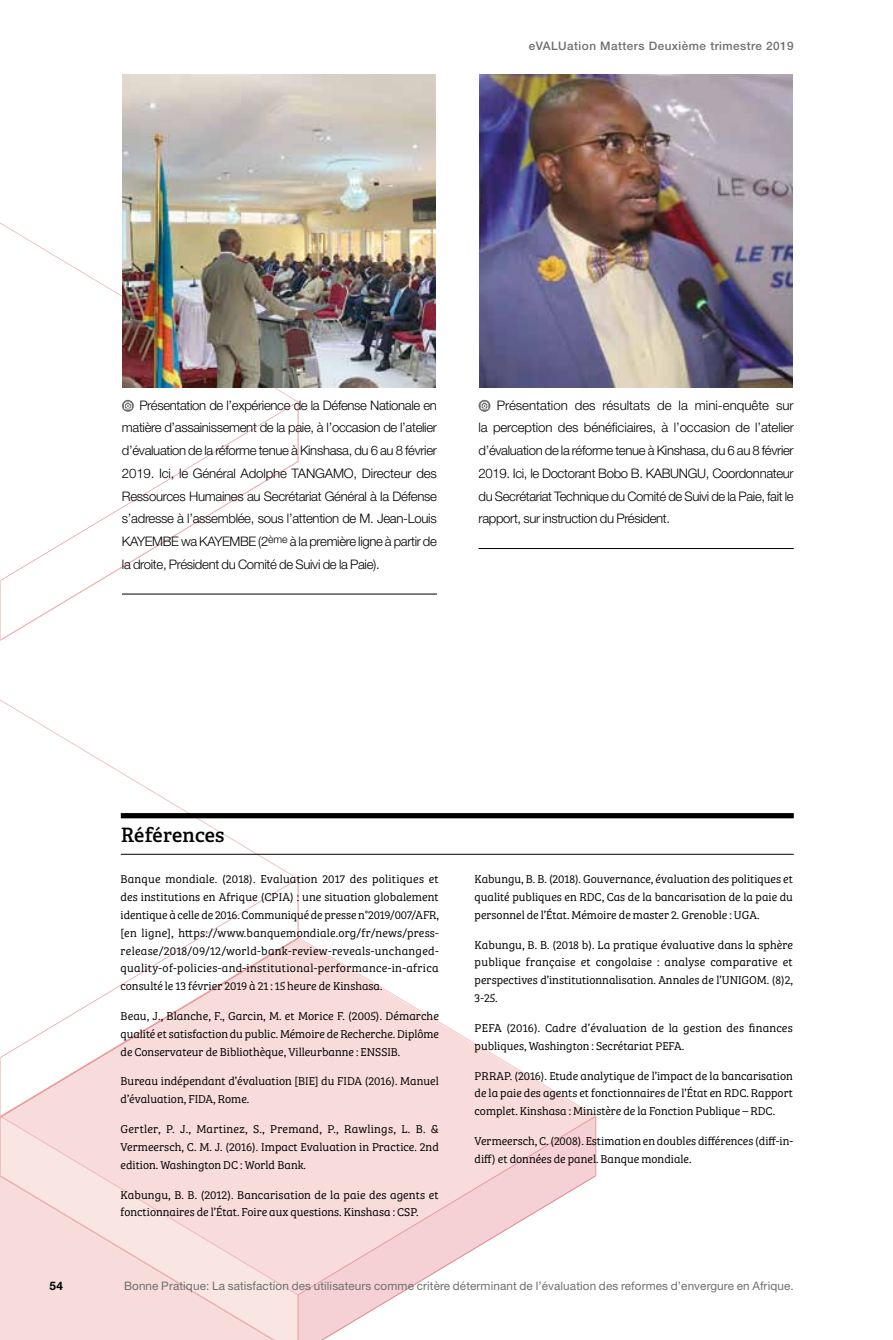
<style>
.page{position:relative;width:893px;height:1340px;background:#fff}
.page>*{position:absolute;margin:0;border:0;box-sizing:border-box;transform-origin:0 0}
.t1{font:600 19.78px "Adelle";letter-spacing:.005em;color:#000}
.t2{font:300 13.12px/22.8px "Helvetica Neue LT Std";letter-spacing:-.025em;color:#000;text-align:justify}
.t3{font:300 11.72px/17.8px "Bree Serif";color:#000;text-align:justify}
.t4{font:11.72px "Helvetica Neue LT Std";letter-spacing:.01em;color:#706f6f}
.t5{font:500 11.72px "Helvetica Neue LT Std";letter-spacing:.04em;color:#706f6f}
.t6{font:700 11.72px "Helvetica Neue LT Std";color:#000}
</style>
<div class="page">
<svg style="left:0;top:222px;width:299px;height:178px"></svg>
<svg style="left:1px;top:400px;width:298px;height:241px"></svg>
<svg style="left:299px;top:937px;width:294px;height:177px"></svg>
<svg style="left:299px;top:1114px;width:298px;height:225px"></svg>
<svg style="left:1px;top:1118px;width:298px;height:221px;background:#f7dedc"></svg>
<svg style="left:1px;top:700px;width:298px;height:177px"></svg>
<svg style="left:1px;top:877px;width:298px;height:241px"></svg>
<svg style="left:0;top:579px;width:1px;height:760px"></svg>
<img style="left:479px;top:74px;width:314px;height:313px">
<hr style="left:478px;top:548px;width:316px;height:1px;background:#000">
<svg style="left:478px;top:400px;width:12px;height:12px"></svg>
<svg style="left:481px;top:402px;width:7px;height:7px"></svg>
<img style="left:123px;top:74px;width:313px;height:313px">
<hr style="left:122px;top:593px;width:315px;height:1px;background:#000">
<svg style="left:122px;top:400px;width:12px;height:12px"></svg>
<svg style="left:124px;top:402px;width:8px;height:7px"></svg>
<div style="left:121px;top:813px;width:673px;height:5px;background:#000"></div>
<hr style="left:121px;top:854px;width:673px;height:1px;background:#000">
<p class="t5" style="left:529px;top:38px;width:266px">eVALUation Matters Deuxième trimestre 2019</p>
<p class="t2" style="left:122px;top:393px;width:317px;text-indent:17px">Présentation de l’expérience de la Défense Nationale en matière d’assainissement de la paie, à l’occasion de l’atelier d’évaluation de la réforme tenue à Kinshasa, du 6 au 8 février 2019. Ici, le Général Adolphe TANGAMO, Directeur des Ressources Humaines au Secrétariat Général à la Défense s’adresse à l’assemblée, sous l’attention de M. Jean-Louis KAYEMBE wa KAYEMBE (2<sup>ème</sup> à la première ligne à partir de la droite, Président du Comité de Suivi de la Paie).</p>
<p class="t2" style="left:478px;top:393px;width:317px;text-indent:18px">Présentation des résultats de la mini-enquête sur la perception des bénéficiaires, à l’occasion de l’atelier d’évaluation de la réforme tenue à Kinshasa, du 6 au 8 février 2019. Ici, le Doctorant Bobo B. KABUNGU, Coordonnateur du Secrétariat Technique du Comité de Suivi de la Paie, fait le rapport, sur instruction du Président.</p>
<h1 class="t1" style="left:121px;top:822px;width:105px">Références</h1>
<p class="t3" style="left:121px;top:869px;width:320px">Banque mondiale. (2018). Evaluation 2017 des politiques et des institutions en Afrique (CPIA) : une situation globalement identique à celle de 2016. Communiqué de presse n°2019/007/AFR, [en ligne], https://www.banquemondiale.org/fr/news/press&shy;release/2018/09/12/world-bank-review-reveals-unchanged&shy;quality-of-policies-and-institutional-performance-in-africa consulté le 13 février 2019 à 21 : 15 heure de Kinshasa.</p>
<p class="t3" style="left:121px;top:1006px;width:320px">Beau, J., Blanche, F., Garcin, M. et Morice F. (2005). Démarche qualité et satisfaction du public. Mémoire de Recherche. Diplôme de Conservateur de Bibliothèque, Villeurbanne : ENSSIB.</p>
<p class="t3" style="left:121px;top:1071px;width:320px">Bureau indépendant d’évaluation [BIE] du FIDA (2016). Manuel d’évaluation, FIDA, Rome.</p>
<p class="t3" style="left:121px;top:1119px;width:320px">Gertler, P. J., Martinez, S., Premand, P., Rawlings, L. B. &amp; Vermeersch, C. M. J. (2016). Impact Evaluation in Practice. 2nd edition. Washington DC : World Bank.</p>
<p class="t3" style="left:121px;top:1184px;width:320px">Kabungu, B. B. (2012). Bancarisation de la paie des agents et fonctionnaires de l’État. Foire aux questions. Kinshasa : CSP.</p>
<p class="t3" style="left:475px;top:869px;width:320px">Kabungu, B. B. (2018). Gouvernance, évaluation des politiques et qualité publiques en RDC, Cas de la bancarisation de la paie du personnel de l’État. Mémoire de master 2. Grenoble : UGA.</p>
<p class="t3" style="left:475px;top:935px;width:320px">Kabungu, B. B. (2018 b). La pratique évaluative dans la sphère publique française et congolaise : analyse comparative et perspectives d’institutionnalisation. Annales de l’UNIGOM. (8)2, 3-25.</p>
<p class="t3" style="left:475px;top:1018px;width:320px">PEFA (2016). Cadre d’évaluation de la gestion des finances publiques, Washington : Secrétariat PEFA.</p>
<p class="t3" style="left:475px;top:1065px;width:320px">PRRAP. (2016). Etude analytique de l’impact de la bancarisation de la paie des agents et fonctionnaires de l’État en RDC. Rapport complet. Kinshasa : Ministère de la Fonction Publique – RDC.</p>
<p class="t3" style="left:475px;top:1131px;width:320px">Vermeersch, C. (2008). Estimation en doubles différences (diff-in&shy;diff) et données de panel. Banque mondiale.</p>
<p class="t6" style="left:50px;top:1278px;width:15px">54</p>
<p class="t4" style="left:124px;top:1279px;width:671px">Bonne Pratique: La satisfaction des utilisateurs comme critère déterminant de l’évaluation des reformes d’envergure en Afrique.</p>
</div>
